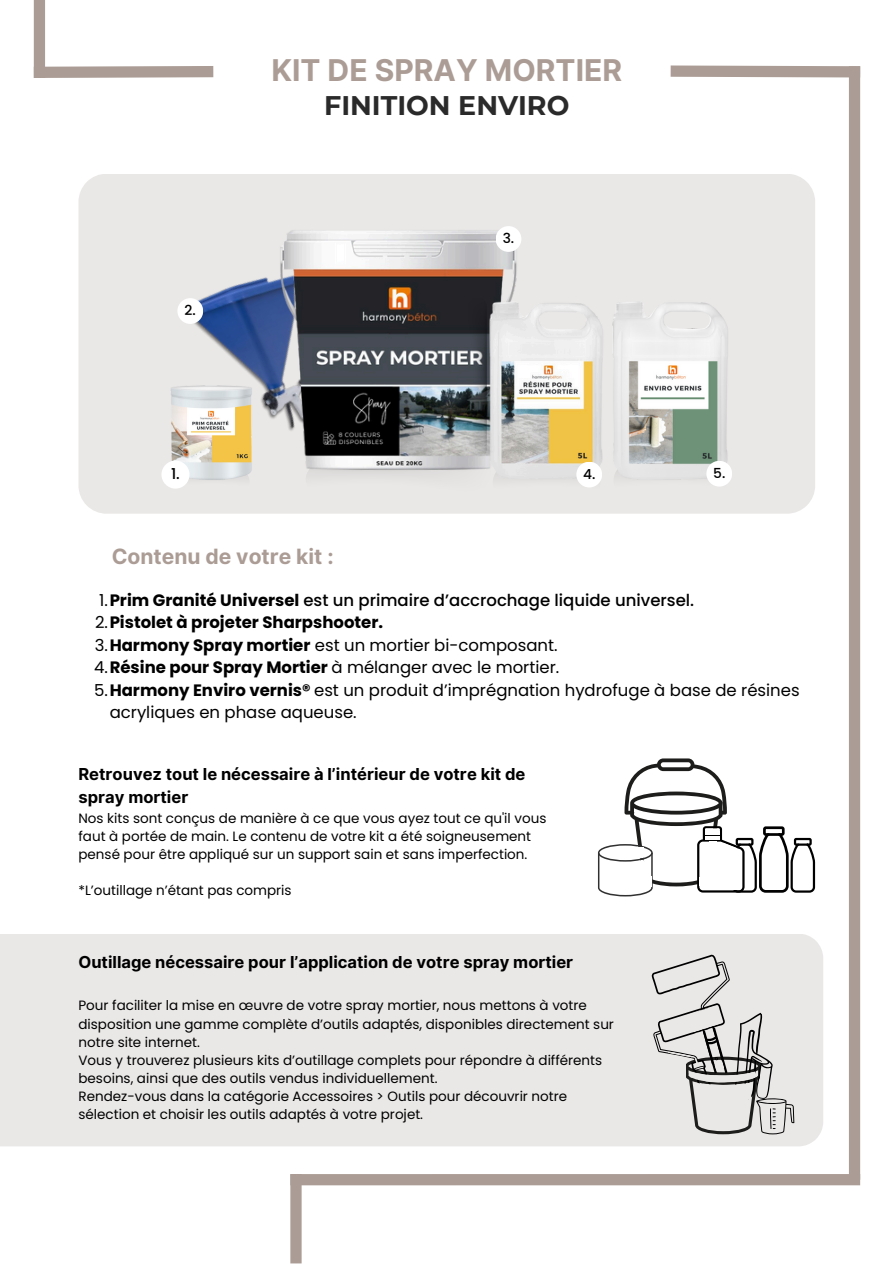
<style>
.page{position:relative;width:894px;height:1264px;background:#fff}
.page>*{position:absolute;margin:0;border:0;box-sizing:border-box;transform-origin:0 0}
.t1{font:700 30px "Inter";color:#ab9c95}
.t2{font:700 26.85px "Montserrat";color:#2a2a2a}
.t3{font:700 21px "Inter";color:#ab9c95}
.t4{font:16.5px/22.5px "Poppins";color:#000}
.t5{font:700 16.5px/22.8px "Inter";color:#000}
.t6{font:500 16.5px "Poppins";color:#000}
.t7{font:700 16.5px "Poppins";color:#000}
.t8{font:500 15px "Poppins";color:#000}
.t9{font:500 13.8px "Poppins";color:#000}
.t10{font:13.5px/18px "Poppins";color:#000}
.s1{font-weight:400}
.s2{font-weight:700}
</style>
<div class="page">
<svg style="left:33px;top:60px;width:181px;height:18px"></svg>
<div style="left:34px;top:0;width:11px;height:78px;background:#ab9c95"></div>
<svg style="left:670px;top:65px;width:191px;height:18px"></svg>
<div style="left:848px;top:66px;width:11px;height:1113px;background:#ab9c95"></div>
<div style="left:290px;top:1173px;width:569px;height:12px;background:#ab9c95"></div>
<div style="left:290px;top:1174px;width:11px;height:89px;background:#ab9c95"></div>
<svg style="left:597px;top:758px;width:217px;height:138px"></svg>
<div style="left:0;top:934px;width:823px;height:212px;background:#eae8e7"></div>
<svg style="left:627px;top:934px;width:177px;height:200px;background:#d6d5d4"></svg>
<div style="left:78px;top:174px;width:736px;height:339px;background:#eae8e7"></div>
<img style="left:172px;top:481px;width:77px;height:14px">
<img style="left:175px;top:252px;width:102px;height:207px">
<img style="left:169px;top:384px;width:83px;height:97px">
<div style="left:305px;top:473px;width:190px;height:22px;background:#e8e6e5"></div>
<img style="left:277px;top:228px;width:243px;height:245px">
<div style="left:492px;top:464px;width:108px;height:36px;background:#eae8e7;border-radius:18px"></div>
<img style="left:467px;top:296px;width:19px;height:162px">
<img style="left:486px;top:298px;width:121px;height:182px">
<div style="left:161px;top:460px;width:28px;height:28px;background:#fff;border-radius:50%"></div>
<div style="left:613px;top:482px;width:114px;height:18px;background:#eae8e7"></div>
<img style="left:609px;top:300px;width:123px;height:182px">
<div style="left:177px;top:298px;width:26px;height:26px;background:#fff;border-radius:50%"></div>
<div style="left:495px;top:226px;width:26px;height:26px;background:#fff;border-radius:50%"></div>
<div style="left:576px;top:461px;width:26px;height:26px;background:#fff;border-radius:50%"></div>
<div style="left:706px;top:461px;width:26px;height:25px;background:#fff;border-radius:50%"></div>
<h1 class="t1" style="left:271px;top:53px;width:352px">KIT DE SPRAY MORTIER</h1>
<p class="t2" style="left:324px;top:89px;width:247px">FINITION ENVIRO</p>
<p class="t9" style="left:185px;top:301px;width:13px">2.</p>
<p class="t8" style="left:171px;top:463px;width:10px">1.</p>
<p class="t3" style="left:112px;top:543px;width:223px">Contenu de votre kit :</p>
<p class="t9" style="left:502px;top:229px;width:13px">3.</p>
<p class="t9" style="left:583px;top:464px;width:14px">4.</p>
<h4 class="t9" style="left:713px;top:463px;width:14px">5.</h4>
<p class="t6" style="left:99px;top:588px;width:596px"><span class="s1">1.</span><span class="s2">Prim Granité Universel</span> est un primaire d’accrochage liquide universel.</p>
<p class="t7" style="left:95px;top:611px;width:289px"><span class="s1">2.</span>Pistolet à projeter Sharpshooter.</p>
<p class="t4" style="left:95px;top:633px;width:464px">3.<span class="s2">Harmony Spray mortier</span> est un mortier bi-composant.</p>
<h2 class="t4" style="left:94px;top:656px;width:466px">4.<span class="s2">Résine pour Spray Mortier</span> à mélanger avec le mortier.</h2>
<h4 class="t4" style="left:110px;top:678px;width:691px;text-indent:-15px">5.<span class="s2">Harmony Enviro vernis®</span> est un produit d’imprégnation hydrofuge à base de résines acryliques en phase aqueuse.</h4>
<p class="t5" style="left:78px;top:762px;width:448px">Retrouvez tout le nécessaire à l’intérieur de votre kit de spray mortier</p>
<p class="t10" style="left:78px;top:809px;width:469px">Nos kits sont conçus de manière à ce que vous ayez tout ce qu'il vous faut à portée de main. Le contenu de votre kit a été soigneusement pensé pour être appliqué sur un support sain et sans imperfection.</p>
<h4 class="t10" style="left:78px;top:881px;width:214px">*L’outillage n’étant pas compris</h4>
<p class="t5" style="left:78px;top:950px;width:496px">Outillage nécessaire pour l’application de votre spray mortier</p>
<p class="t10" style="left:78px;top:996px;width:537px">Pour faciliter la mise en œuvre de votre spray mortier, nous mettons à votre disposition une gamme complète d’outils adaptés, disponibles directement sur notre site internet.</p>
<h4 class="t10" style="left:78px;top:1050px;width:525px">Vous y trouverez plusieurs kits d’outillage complets pour répondre à différents besoins, ainsi que des outils vendus individuellement.</h4>
<h4 class="t10" style="left:78px;top:1086px;width:490px">Rendez-vous dans la catégorie Accessoires &gt; Outils pour découvrir notre sélection et choisir les outils adaptés à votre projet.</h4>
</div>
